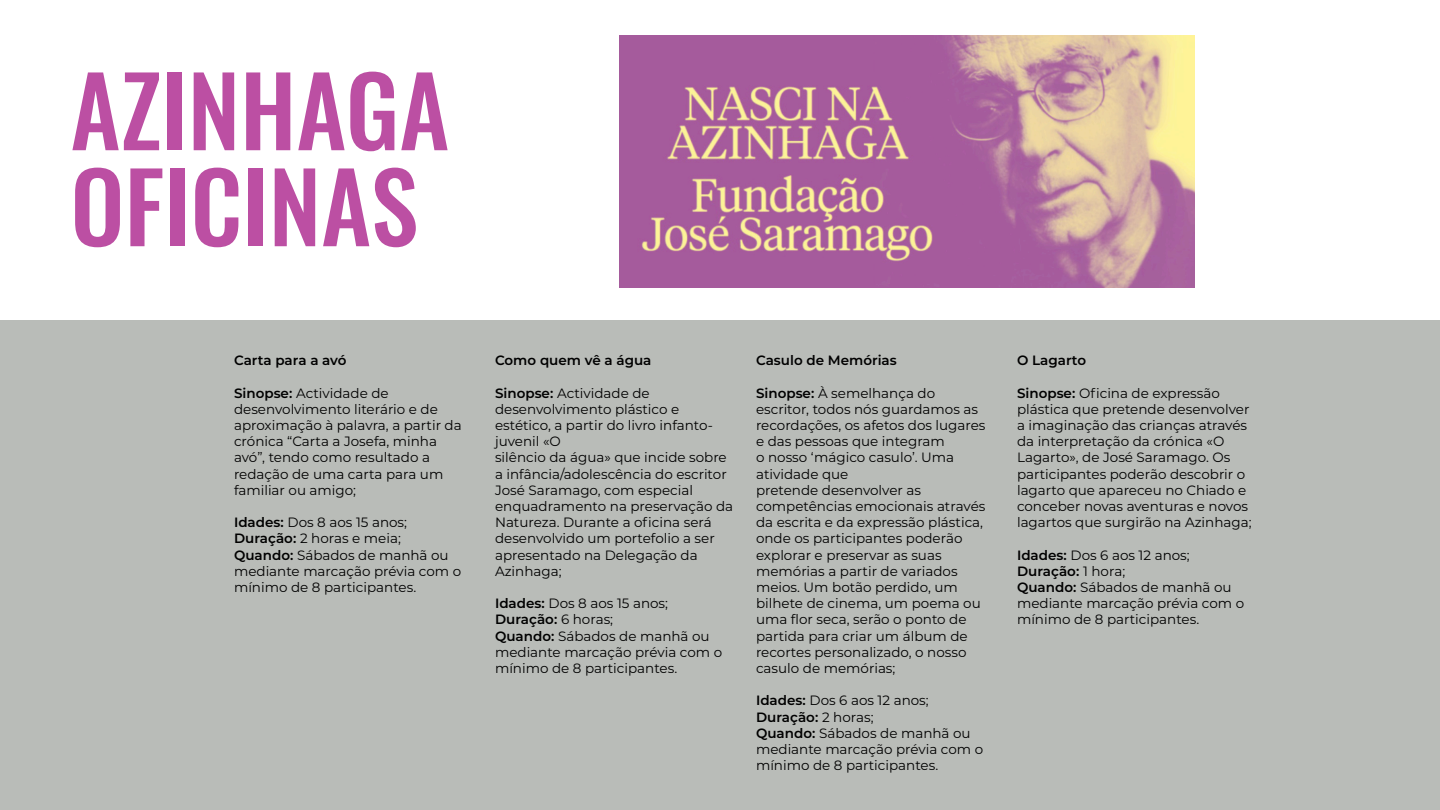
<style>
.page{position:relative;width:1440px;height:810px;background:#fff}
.page>*{position:absolute;margin:0;border:0;box-sizing:border-box;transform-origin:0 0}
.Medium_Size_110pt_Lea_132pt_Left{font:500 96px "Oswald";color:#bc4fa3}
.Body{font:13.5px/16.2px "Montserrat";color:#000}
.Body-2{font:600 13.5px "Montserrat";color:#000}
.s1{font-weight:600}
.s2{font-weight:400}
</style>
<div class="page">
<div style="left:0;top:321px;width:1440px;height:489px;background:#b9bcb8"></div>
<img style="left:620px;top:36px;width:574px;height:252px">
<p class="Medium_Size_110pt_Lea_132pt_Left" style="left:70px;top:61px;width:381px">AZINHAGA</p>
<p class="Medium_Size_110pt_Lea_132pt_Left" style="left:70px;top:157px;width:349px">OFICINAS</p>
<p class="Body-2" style="left:234px;top:351px;width:114px">Carta para a avó</p>
<p class="Body" style="left:234px;top:384px;width:229px"><span class="s1">Sinopse:</span> Actividade de desenvolvimento literário e de aproximação à palavra, a partir da crónica “Carta a Josefa, minha</p>
<p class="Body" style="left:234px;top:449px;width:211px">avó”, tendo como resultado a redação de uma carta para um familiar ou amigo;</p>
<p class="Body" style="left:234px;top:514px;width:175px"><span class="s1">Idades:</span> Dos 8 aos 15 anos;</p>
<p class="Body" style="left:234px;top:530px;width:168px"><span class="s1">Duração:</span> 2 horas e meia;</p>
<p class="Body" style="left:234px;top:546px;width:229px"><span class="s1">Quando:</span> Sábados de manhã ou mediante marcação prévia com o mínimo de 8 participantes.</p>
<p class="Body-2" style="left:495px;top:351px;width:158px">Como quem vê a água</p>
<p class="Body" style="left:495px;top:384px;width:219px"><span class="s1">Sinopse:</span> Actividade de desenvolvimento plástico e estético, a partir do livro infanto&shy;juvenil «O</p>
<p class="Body" style="left:495px;top:449px;width:233px">silêncio da água» que incide sobre a infância/adolescência do escritor</p>
<p class="Body" style="left:495px;top:482px;width:240px">José Saramago, com especial enquadramento na preservação da</p>
<p class="Body" style="left:495px;top:514px;width:221px">Natureza. Durante a oficina será desenvolvido um portefolio a ser</p>
<p class="Body" style="left:495px;top:546px;width:204px">apresentado na Delegação da<br>Azinhaga;</p>
<p class="Body" style="left:495px;top:595px;width:175px"><span class="s1">Idades:</span> Dos 8 aos 15 anos;</p>
<p class="Body-2" style="left:495px;top:610px;width:120px">Duração: <span class="s2">6 horas;</span></p>
<p class="Body" style="left:495px;top:627px;width:229px"><span class="s1">Quando:</span> Sábados de manhã ou mediante marcação prévia com o mínimo de 8 participantes.</p>
<p class="Body-2" style="left:756px;top:351px;width:142px">Casulo de Memórias</p>
<p class="Body" style="left:756px;top:384px;width:231px"><span class="s1">Sinopse:</span> À semelhança do escritor, todos nós guardamos as recordações, os afetos dos lugares e das pessoas que integram<br>o nosso ‘mágico casulo’. Uma atividade que</p>
<p class="Body" style="left:756px;top:482px;width:231px">pretende desenvolver as competências emocionais através da escrita e da expressão plástica, onde os participantes poderão explorar e preservar as suas memórias a partir de variados meios. Um botão perdido, um bilhete de cinema, um poema ou uma flor seca, serão o ponto de partida para criar um álbum de recortes personalizado, o nosso casulo de memórias;</p>
<p class="Body" style="left:756px;top:692px;width:174px"><span class="s1">Idades:</span> Dos 6 aos 12 anos;</p>
<p class="Body-2" style="left:756px;top:707px;width:119px">Duração: <span class="s2">2 horas;</span></p>
<p class="Body" style="left:756px;top:725px;width:229px"><span class="s1">Quando:</span> Sábados de manhã ou mediante marcação prévia com o mínimo de 8 participantes.</p>
<p class="Body-2" style="left:1017px;top:351px;width:71px">O Lagarto</p>
<p class="Body" style="left:1017px;top:384px;width:236px"><span class="s1">Sinopse:</span> Oficina de expressão plástica que pretende desenvolver a imaginação das crianças através da interpretação da crónica «O Lagarto», de José Saramago. Os participantes poderão descobrir o lagarto que apareceu no Chiado e conceber novas aventuras e novos lagartos que surgirão na Azinhaga;</p>
<p class="Body" style="left:1017px;top:546px;width:174px"><span class="s1">Idades:</span> Dos 6 aos 12 anos;</p>
<p class="Body-2" style="left:1017px;top:562px;width:110px">Duração: <span class="s2">1 hora;</span></p>
<p class="Body" style="left:1017px;top:579px;width:229px"><span class="s1">Quando:</span> Sábados de manhã ou mediante marcação prévia com o mínimo de 8 participantes.</p>
</div>
